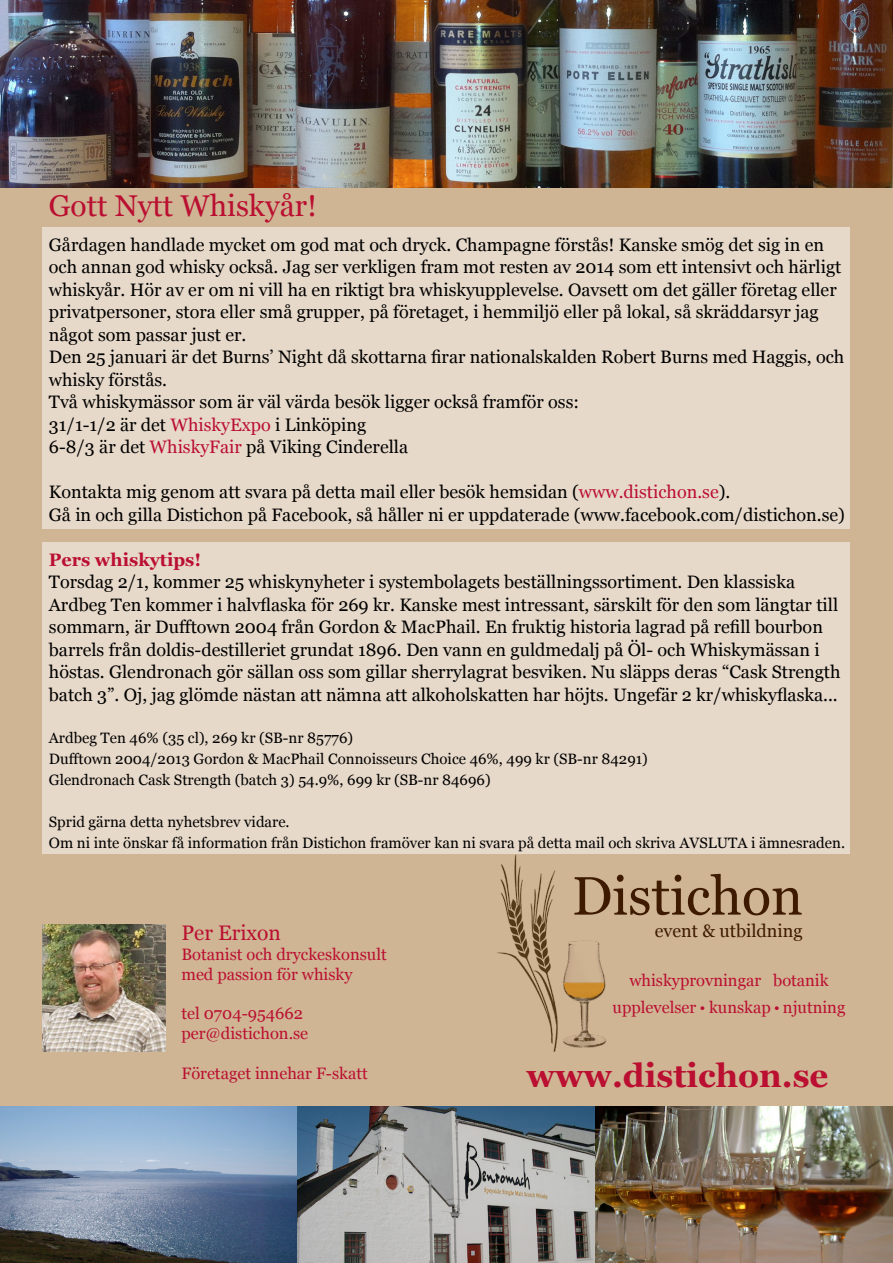
<style>
.page{position:relative;width:893px;height:1263px;background:#fff}
.page>*{position:absolute;margin:0;border:0;box-sizing:border-box;transform-origin:0 0}
.t1{font:54px "Georgia";color:#3e1b00}
.t2{font:700 33px "Georgia";color:#ba0f31}
.t3{font:30px "Georgia";color:#ba0f31}
.t4{font:21px "Georgia";color:#ba0f31}
.t5{font:18px/22.5px "Georgia";color:#000}
.t6{font:18px "Georgia";color:#3e1b00}
.t7{font:700 18px "Georgia";color:#ba0f31}
.t8{font:16.5px/19.8px "Georgia";color:#ba0f31}
.t9{font:15px/21px "Georgia";color:#000}
.s1{color:#ba0f31}
</style>
<div class="page">
<div style="left:0;top:0;width:893px;height:1258px;background:#d0b594"></div>
<img style="left:0;top:0;width:893px;height:187px">
<img style="left:594px;top:1107px;width:299px;height:156px">
<img style="left:296px;top:1107px;width:298px;height:156px">
<img style="left:0;top:1107px;width:296px;height:156px">
<div style="left:42px;top:227px;width:808px;height:302px;background:#e7d9c9"></div>
<div style="left:42px;top:542px;width:808px;height:312px;background:#e7d9c9"></div>
<img style="left:42px;top:924px;width:124px;height:127px">
<h3 class="t3" style="left:49px;top:188px;width:270px">Gott Nytt Whiskyår!</h3>
<p class="t5" style="left:49px;top:234px;width:797px">Gårdagen handlade mycket om god mat och dryck. Champagne förstås! Kanske smög det sig in en och annan god whisky också. Jag ser verkligen fram mot resten av 2014 som ett intensivt och härligt whiskyår. Hör av er om ni vill ha en riktigt bra whiskyupplevelse. Oavsett om det gäller företag eller privatpersoner, stora eller små grupper, på företaget, i hemmiljö eller på lokal, så skräddarsyr jag något som passar just er.<br>Den 25 januari är det Burns’ Night då skottarna firar nationalskalden Robert Burns med Haggis, och whisky förstås.<br>Två whiskymässor som är väl värda besök ligger också framför oss:<br>31/1-1/2 är det <span class="s1">WhiskyExpo</span> i Linköping<br>6-8/3 är det <span class="s1">WhiskyFair</span> på Viking Cinderella</p>
<p class="t5" style="left:49px;top:481px;width:798px">Kontakta mig genom att svara på detta mail eller besök hemsidan (<span class="s1">www.distichon.se</span>).<br>Gå in och gilla Distichon på Facebook, så håller ni er uppdaterade (www.facebook.com/distichon.se)</p>
<p class="t7" style="left:49px;top:548px;width:154px">Pers whiskytips!</p>
<p class="t5" style="left:49px;top:571px;width:793px">Torsdag 2/1, kommer 25 whiskynyheter i systembolagets beställningssortiment. Den klassiska Ardbeg Ten kommer i halvflaska för 269 kr. Kanske mest intressant, särskilt för den som längtar till sommarn, är Dufftown 2004 från Gordon &amp; MacPhail. En fruktig historia lagrad på refill bourbon barrels från doldis-destilleriet grundat 1896. Den vann en guldmedalj på Öl- och Whiskymässan i höstas. Glendronach gör sällan oss som gillar sherrylagrat besviken. Nu släpps deras “Cask Strength batch 3”. Oj, jag glömde nästan att nämna att alkoholskatten har höjts. Ungefär 2 kr/whiskyflaska...</p>
<p class="t9" style="left:49px;top:727px;width:600px">Ardbeg Ten 46% (35 cl), 269 kr (SB-nr 85776)<br>Dufftown 2004/2013 Gordon &amp; MacPhail Connoisseurs Choice 46%, 499 kr (SB-nr 84291)<br>Glendronach Cask Strength (batch 3) 54.9%, 699 kr (SB-nr 84696)</p>
<p class="t9" style="left:49px;top:811px;width:798px">Sprid gärna detta nyhetsbrev vidare.<br>Om ni inte önskar få information från Distichon framöver kan ni svara på detta mail och skriva AVSLUTA i ämnesraden.</p>
<h1 class="t1" style="left:572px;top:863px;width:233px">Distichon</h1>
<p class="t6" style="left:655px;top:920px;width:149px">event &amp; utbildning</p>
<p class="t8" style="left:612px;top:967px;width:234px;line-height:27px;text-align:center">whiskyprovningar botanik upplevelser ● kunskap ● njutning</p>
<p class="t4" style="left:181px;top:920px;width:101px">Per Erixon</p>
<p class="t8" style="left:181px;top:945px;width:207px">Botanist och dryckeskonsult med passion för whisky</p>
<p class="t8" style="left:181px;top:1004px;width:128px">tel 0704-954662 per@distichon.se</p>
<p class="t8" style="left:181px;top:1064px;width:188px">Företaget innehar F-skatt</p>
<h2 class="t2" style="left:527px;top:1055px;width:303px">www.distichon.se</h2>
</div>
